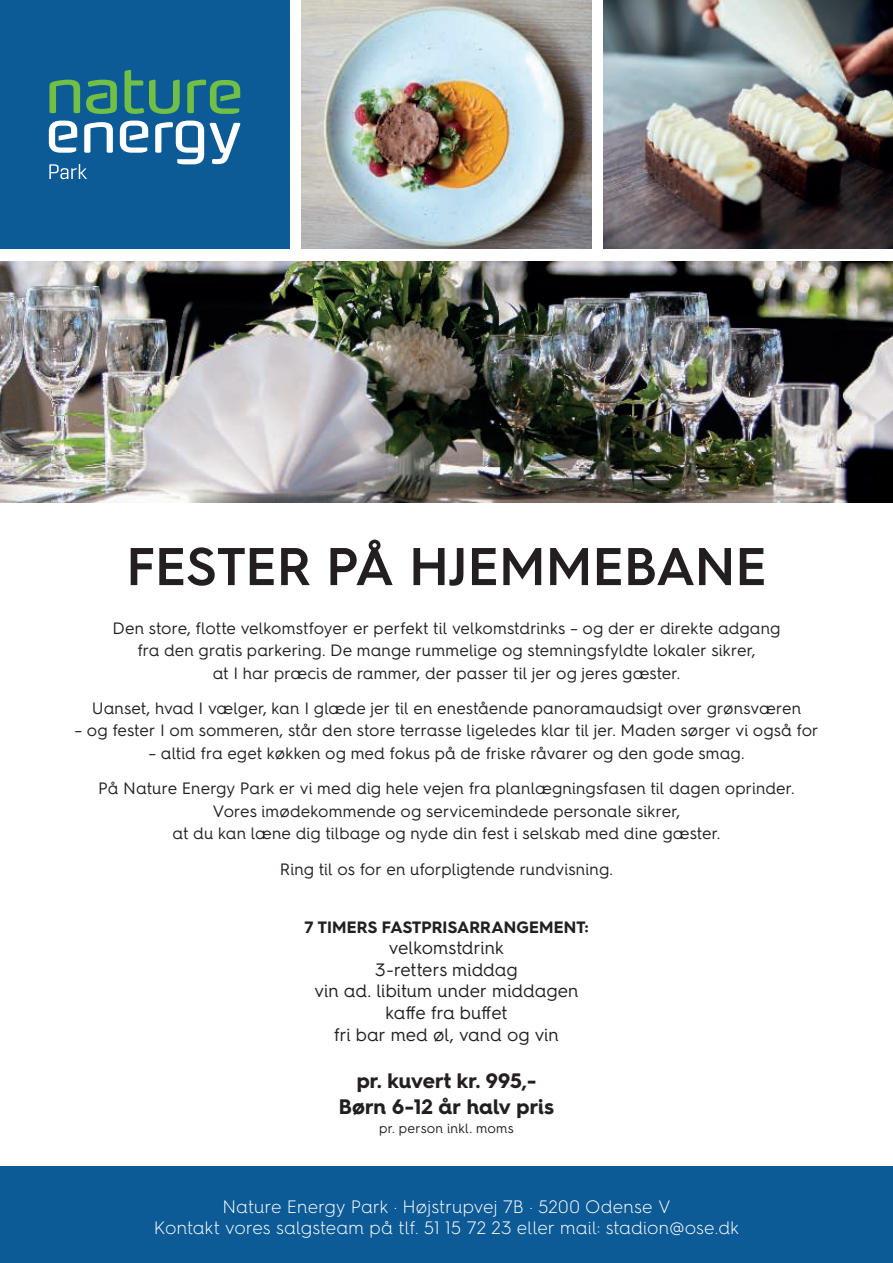
<style>
.page{position:relative;width:893px;height:1263px;background:#fff}
.page>*{position:absolute;margin:0;border:0;box-sizing:border-box;transform-origin:0 0}
.t1{font:600 53.1px "Hurme Geometric Sans 4";letter-spacing:-.01em;color:#231f20}
.t2{font:700 21px/25.2px "Hurme Geometric Sans 4";letter-spacing:.005em;color:#231f20;text-align:center}
.t3{font:300 18px/21.6px "Hurme Geometric Sans 4";letter-spacing:.005em;color:#fff;text-align:center}
.t4{font:18px/21.6px "Hurme Geometric Sans 4";letter-spacing:-.005em;color:#231f20;text-align:center}
.t5{font:16.5px/22.5px "Hurme Geometric Sans 4";letter-spacing:.005em;color:#231f20;text-align:center}
.t6{font:700 16.5px "Hurme Geometric Sans 4";letter-spacing:.005em;color:#231f20}
.t7{font:13.5px "Hurme Geometric Sans 4";letter-spacing:.02em;color:#231f20}
</style>
<div class="page">
<img style="left:0;top:262px;width:893px;height:240px">
<div style="left:0;top:0;width:289px;height:249px;background:#0c5b97"></div>
<img style="left:302px;top:0;width:289px;height:249px">
<svg style="left:210px;top:123px;width:30px;height:41px"></svg>
<svg style="left:84px;top:122px;width:29px;height:31px"></svg>
<svg style="left:49px;top:121px;width:28px;height:32px"></svg>
<svg style="left:120px;top:121px;width:28px;height:32px"></svg>
<svg style="left:155px;top:121px;width:49px;height:43px"></svg>
<svg style="left:125px;top:70px;width:55px;height:44px"></svg>
<svg style="left:49px;top:80px;width:31px;height:33px"></svg>
<svg style="left:187px;top:80px;width:53px;height:34px"></svg>
<svg style="left:86px;top:80px;width:31px;height:34px"></svg>
<svg style="left:49px;top:164px;width:38px;height:15px"></svg>
<div style="left:0;top:1166px;width:893px;height:97px;background:#0c5b97"></div>
<img style="left:604px;top:0;width:289px;height:249px">
<h1 class="t1" style="left:126px;top:536px;width:642px">FESTER PÅ HJEMMEBANE</h1>
<p class="t5" style="left:112px;top:618px;width:669px">Den store, flotte velkomstfoyer er perfekt til velkomstdrinks – og der er direkte adgang fra den gratis parkering. De mange rummelige og stemningsfyldte lokaler sikrer,<br>at I har præcis de rammer, der passer til jer og jeres gæster.</p>
<p class="t5" style="left:92px;top:698px;width:711px">Uanset, hvad I vælger, kan I glæde jer til en enestående panoramaudsigt over grønsværen</p>
<p class="t5" style="left:74px;top:721px;width:746px">– og fester I om sommeren, står den store terrasse ligeledes klar til jer. Maden sørger vi også for</p>
<p class="t5" style="left:98px;top:737px;width:698px;line-height:35.2px">– altid fra eget køkken og med fokus på de friske råvarer og den gode smag.<br>På Nature Energy Park er vi med dig hele vejen fra planlægningsfasen til dagen oprinder.</p>
<p class="t5" style="left:172px;top:801px;width:549px">Vores imødekommende og servicemindede personale sikrer,<br>at du kan læne dig tilbage og nyde din fest i selskab med dine gæster.</p>
<p class="t5" style="left:280px;top:859px;width:335px">Ring til os for en uforpligtende rundvisning.</p>
<p class="t6" style="left:304px;top:920px;width:286px">7 TIMERS FASTPRISARRANGEMENT:</p>
<p class="t4" style="left:314px;top:938px;width:266px">velkomstdrink<br>3-retters middag<br>vin ad. libitum under middagen kaffe fra buffet<br>fri bar med øl, vand og vin</p>
<p class="t2" style="left:339px;top:1069px;width:217px">pr. kuvert kr. 995,-<br>Børn 6-12 år halv pris</p>
<p class="t7" style="left:379px;top:1123px;width:136px">pr. person inkl. moms</p>
<p class="t3" style="left:154px;top:1197px;width:587px">Nature Energy Park · Højstrupvej 7B · 5200 Odense V<br>Kontakt vores salgsteam på tlf. 51 15 72 23 eller mail: stadion@ose.dk</p>
</div>
